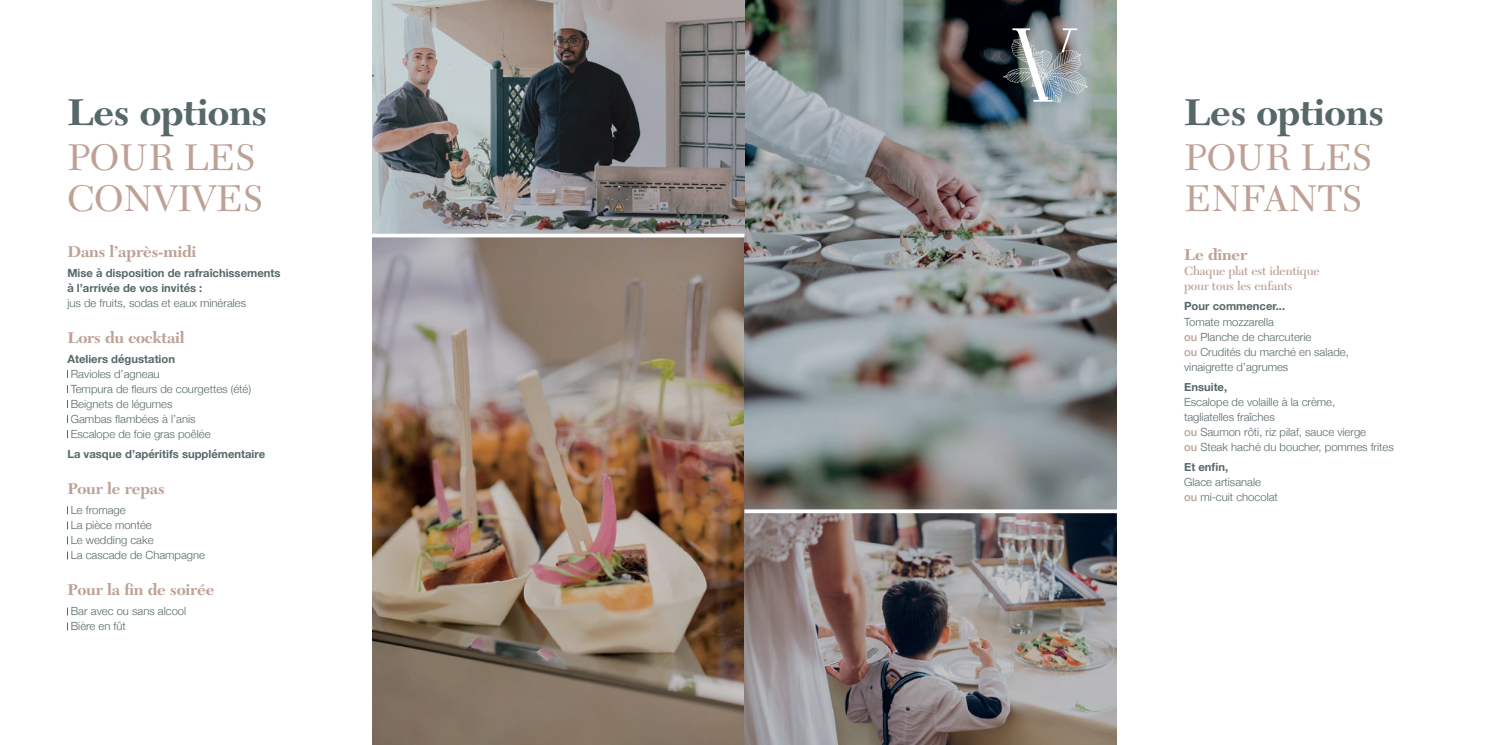
<style>
.page{position:relative;width:1489px;height:745px;background:#fff}
.page>*{position:absolute;margin:0;border:0;box-sizing:border-box;transform-origin:0 0}
.t1{font:38.75px/41.2px "New Caledonia LT Std";letter-spacing:-.01em;color:#bea196}
.t2{font:700 38.75px "New Caledonia LT Std";letter-spacing:-.01em;color:#576869}
.t3{font:700 16.25px "New Caledonia LT Std";letter-spacing:-.01em;color:#bea196}
.t4{font:600 12.5px/15px "New Caledonia LT Std";letter-spacing:-.01em;color:#bea196}
.t5{font:300 11.25px/15px "Helvetica Neue";color:#576869}
.t6{font:700 11.25px/15px "Helvetica Neue";color:#576869}
.s1{font-weight:500;color:#bea196}
</style>
<div class="page">
<img style="left:372px;top:237px;width:372px;height:507px">
<img style="left:744px;top:0;width:372px;height:744px">
<img style="left:372px;top:0;width:372px;height:233px">
<svg style="left:372px;top:233px;width:372px;height:1px"></svg>
<svg style="left:744px;top:509px;width:373px;height:4px"></svg>
<img style="left:1003px;top:28px;width:84px;height:74px">
<h1 class="t2" style="left:67px;top:90px;width:201px">Les options</h1>
<h1 class="t1" style="left:67px;top:137px;width:198px">POUR LES<br>CONVIVES</h1>
<h2 class="t3" style="left:67px;top:241px;width:130px">Dans l’après-midi</h2>
<p class="t6" style="left:67px;top:265px;width:215px">Mise à disposition de rafraîchissements à l’arrivée de vos invités :</p>
<p class="t5" style="left:67px;top:294px;width:180px">jus de fruits, sodas et eaux minérales</p>
<h2 class="t3" style="left:67px;top:327px;width:119px">Lors du cocktail</h2>
<p class="t6" style="left:67px;top:351px;width:109px">Ateliers dégustation</p>
<p class="t5" style="left:71px;top:365px;width:182px">Ravioles d’agneau<br>Tempura de fleurs de courgettes (été)<br>Beignets de légumes<br>Gambas flambées à l’anis<br>Escalope de foie gras poêlée</p>
<p class="t6" style="left:67px;top:447px;width:199px">La vasque d’apéritifs supplémentaire</p>
<h2 class="t3" style="left:67px;top:478px;width:99px">Pour le repas</h2>
<p class="t5" style="left:71px;top:501px;width:136px">Le fromage<br>La pièce montée<br>Le wedding cake<br>La cascade de Champagne</p>
<h2 class="t3" style="left:67px;top:579px;width:149px">Pour la fin de soirée</h2>
<p class="t5" style="left:71px;top:602px;width:117px">Bar avec ou sans alcool<br>Bière en fût</p>
<h1 class="t2" style="left:1183px;top:90px;width:201px">Les options</h1>
<h1 class="t1" style="left:1183px;top:137px;width:190px">POUR LES<br>ENFANTS</h1>
<h2 class="t3" style="left:1183px;top:245px;width:65px">Le dîner</h2>
<p class="t4" style="left:1183px;top:263px;width:137px">Chaque plat est identique pour tous les enfants</p>
<p class="t6" style="left:1183px;top:299px;width:103px">Pour commencer...</p>
<p class="t5" style="left:1183px;top:313px;width:166px">Tomate mozzarella<br><span class="s1">ou</span> Planche de charcuterie<br><span class="s1">ou</span> Crudités du marché en salade, vinaigrette d’agrumes</p>
<p class="t6" style="left:1183px;top:379px;width:45px">Ensuite,</p>
<p class="t5" style="left:1183px;top:393px;width:211px">Escalope de volaille à la crème,<br>tagliatelles fraîches<br><span class="s1">ou</span> Saumon rôti, riz pilaf, sauce vierge<br><span class="s1">ou</span> Steak haché du boucher, pommes frites</p>
<p class="t6" style="left:1183px;top:460px;width:46px">Et enfin,</p>
<p class="t5" style="left:1183px;top:473px;width:95px">Glace artisanale<br><span class="s1">ou</span> mi-cuit chocolat</p>
</div>
